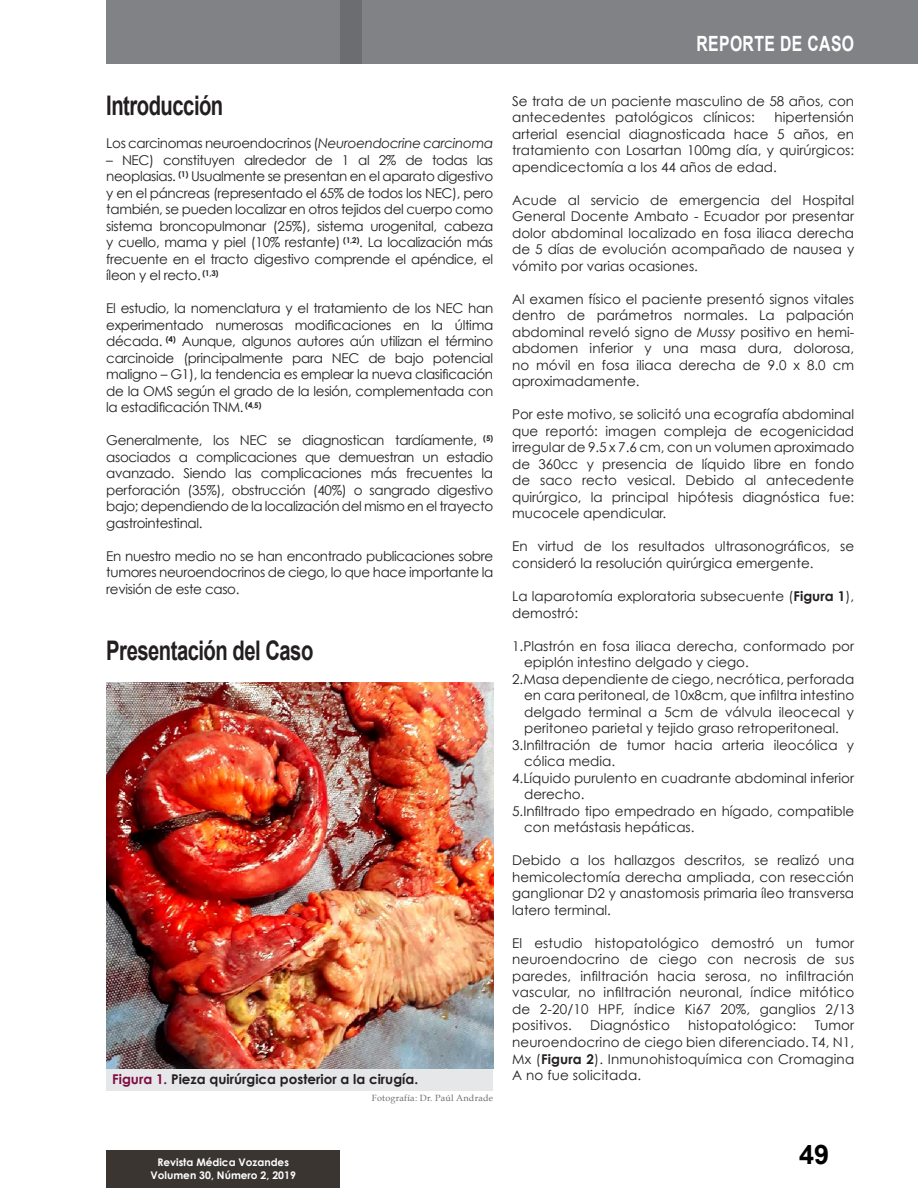
<style>
.page{position:relative;width:918px;height:1188px;background:#fff}
.page>*{position:absolute;margin:0;border:0;box-sizing:border-box;transform-origin:0 0}
.TEXTO_CUERPO2{font:700 27px "Arial";letter-spacing:-.025em;color:#231f20;scale:.75 1}
.t1{font:700 27px "Arial";color:#000}
.TÍTULO_SECCIÓN{font:700 21px "Arial";letter-spacing:.025em;color:#fff;scale:.75 1}
.TEXTO_CUERPO2-2{font:13.5px/16.5px "Century Gothic";color:#231f20;text-align:justify}
.TEXTO_CUERPO2-3{font:13.5px "Century Gothic";letter-spacing:-.025em;color:#231f20}
.ANIDADO_TÍTULO_TABLA{font:700 13.5px "Century Gothic";color:#231f20}
.t2{font:700 10.5px "Century Gothic";color:#fff}
.OPEN_ACCESS{font:9px "Book Antiqua";letter-spacing:.025em;color:#6c6d70}
.s1{font-style:italic}
.s2{color:#7e0b41}
.s3{font-weight:700}
</style>
<div class="page">
<div style="left:106px;top:0;width:812px;height:64px;background:#808285"></div>
<div style="left:340px;top:0;width:21px;height:64px;background:#6c6d70"></div>
<div style="left:106px;top:1150px;width:234px;height:38px;background:#3b3532"></div>
<div style="left:106px;top:1068px;width:387px;height:22px;background:#e6e7e9"></div>
<img style="left:106px;top:682px;width:387px;height:386px">
<p class="TEXTO_CUERPO2" style="left:106px;top:88px;width:158px">Introducción</p>
<p class="TEXTO_CUERPO2-3" style="left:106px;top:135px;width:388px">Los carcinomas neuroendocrinos (<span class="s1">Neuroendocrine carcinoma</span></p>
<p class="TEXTO_CUERPO2-2" style="left:106px;top:151px;width:388px">– NEC) constituyen alrededor de 1 al 2% de todas las neoplasias. <sup>(1)</sup> Usualmente se presentan en el aparato digestivo y en el páncreas (representado el 65% de todos los NEC), pero también, se pueden localizar en otros tejidos del cuerpo como sistema broncopulmonar (25%), sistema urogenital, cabeza y cuello, mama y piel (10% restante) <sup>(1,2)</sup>. La localización más frecuente en el tracto digestivo comprende el apéndice, el íleon y el recto. <sup>(1,3)</sup></p>
<p class="TEXTO_CUERPO2-2" style="left:106px;top:300px;width:388px">El estudio, la nomenclatura y el tratamiento de los NEC han experimentado numerosas modificaciones en la última década. <sup>(4)</sup> Aunque, algunos autores aún utilizan el término carcinoide (principalmente para NEC de bajo potencial maligno – G1), la tendencia es emplear la nueva clasificación de la OMS según el grado de la lesión, complementada con la estadificación TNM. <sup>(4,5)</sup></p>
<p class="TEXTO_CUERPO2-2" style="left:106px;top:432px;width:388px">Generalmente, los NEC se diagnostican tardíamente, <sup>(5) </sup>asociados a complicaciones que demuestran un estadio avanzado. Siendo las complicaciones más frecuentes la perforación (35%), obstrucción (40%) o sangrado digestivo bajo; dependiendo de la localización del mismo en el trayecto gastrointestinal.</p>
<p class="TEXTO_CUERPO2-2" style="left:106px;top:547px;width:388px">En nuestro medio no se han encontrado publicaciones sobre tumores neuroendocrinos de ciego, lo que hace importante la revisión de este caso.</p>
<p class="TEXTO_CUERPO2" style="left:106px;top:632px;width:278px">Presentación del Caso</p>
<p class="ANIDADO_TÍTULO_TABLA" style="left:112px;top:1071px;width:307px"><span class="s2">Figura 1.</span> Pieza quirúrgica posterior a la cirugía.</p>
<p class="OPEN_ACCESS" style="left:372px;top:1092px;width:123px">Fotografía: Dr. Paúl Andrade</p>
<p class="t2" style="left:157px;top:1156px;width:133px">Revista Médica Vozandes</p>
<p class="t2" style="left:151px;top:1168px;width:147px">Volumen 30, Número 2, 2019</p>
<p class="TÍTULO_SECCIÓN" style="left:696px;top:30px;width:212px">REPORTE DE CASO</p>
<p class="TEXTO_CUERPO2-2" style="left:512px;top:92px;width:344px">Se trata de un paciente masculino de 58 años, con antecedentes patológicos clínicos:</p>
<p class="TEXTO_CUERPO2-2" style="left:512px;top:109px;width:344px;text-indent:263px">hipertensión arterial esencial diagnosticada hace 5 años, en tratamiento con Losartan 100mg día, y quirúrgicos: apendicectomía a los 44 años de edad.</p>
<p class="TEXTO_CUERPO2-2" style="left:512px;top:191px;width:344px">Acude al servicio de emergencia del Hospital General Docente Ambato - Ecuador por presentar dolor abdominal localizado en fosa iliaca derecha de 5 días de evolución acompañado de nausea y vómito por varias ocasiones.</p>
<p class="TEXTO_CUERPO2-2" style="left:512px;top:290px;width:344px">Al examen físico el paciente presentó signos vitales dentro de parámetros normales. La palpación abdominal reveló signo de <span class="s1">Mussy</span> positivo en hemi&shy;abdomen inferior y una masa dura, dolorosa, no móvil en fosa iliaca derecha de 9.0 x 8.0 cm aproximadamente.</p>
<p class="TEXTO_CUERPO2-2" style="left:512px;top:406px;width:344px">Por este motivo, se solicitó una ecografía abdominal que reportó: imagen compleja de ecogenicidad irregular de 9.5 x 7.6 cm, con un volumen aproximado de 360cc y presencia de líquido libre en fondo de saco recto vesical. Debido al antecedente quirúrgico, la principal hipótesis diagnóstica fue: mucocele apendicular.</p>
<p class="TEXTO_CUERPO2-2" style="left:512px;top:538px;width:344px">En virtud de los resultados ultrasonográficos, se consideró la resolución quirúrgica emergente.</p>
<p class="TEXTO_CUERPO2-2" style="left:512px;top:588px;width:344px">La laparotomía exploratoria subsecuente (<span class="s3">Figura 1</span>), demostró:</p>
<p class="TEXTO_CUERPO2-2" style="left:524px;top:637px;width:332px;text-indent:-12px">1.Plastrón en fosa iliaca derecha, conformado por epiplón intestino delgado y ciego.</p>
<p class="TEXTO_CUERPO2-2" style="left:524px;top:670px;width:332px;text-indent:-12px">2.Masa dependiente de ciego, necrótica, perforada en cara peritoneal, de 10x8cm, que infiltra intestino delgado terminal a 5cm de válvula ileocecal y peritoneo parietal y tejido graso retroperitoneal.</p>
<p class="TEXTO_CUERPO2-2" style="left:524px;top:736px;width:332px;text-indent:-12px">3.Infiltración de tumor hacia arteria ileocólica y cólica media.</p>
<p class="TEXTO_CUERPO2-2" style="left:524px;top:769px;width:332px;text-indent:-12px">4.Líquido purulento en cuadrante abdominal inferior derecho.</p>
<p class="TEXTO_CUERPO2-2" style="left:524px;top:802px;width:332px;text-indent:-12px">5.Infiltrado tipo empedrado en hígado, compatible con metástasis hepáticas.</p>
<p class="TEXTO_CUERPO2-2" style="left:512px;top:852px;width:344px">Debido a los hallazgos descritos, se realizó una hemicolectomía derecha ampliada, con resección ganglionar D2 y anastomosis primaria íleo transversa latero terminal.</p>
<p class="TEXTO_CUERPO2-2" style="left:512px;top:934px;width:344px">El estudio histopatológico demostró un tumor neuroendocrino de ciego con necrosis de sus paredes, infiltración hacia serosa, no infiltración vascular, no infiltración neuronal, índice mitótico de 2-20/10 HPF, índice Ki67 20%, ganglios 2/13 positivos.</p>
<p class="TEXTO_CUERPO2-2" style="left:590px;top:1017px;width:81px">Diagnóstico</p>
<p class="TEXTO_CUERPO2-2" style="left:688px;top:1017px;width:110px">histopatológico:</p>
<p class="TEXTO_CUERPO2-2" style="left:512px;top:1017px;width:344px;text-indent:303px">Tumor neuroendocrino de ciego bien diferenciado. T4, N1, Mx (<span class="s3">Figura 2</span>). Inmunohistoquímica con Cromagina A no fue solicitada.</p>
<p class="t1" style="left:799px;top:1136px;width:32px">49</p>
</div>
